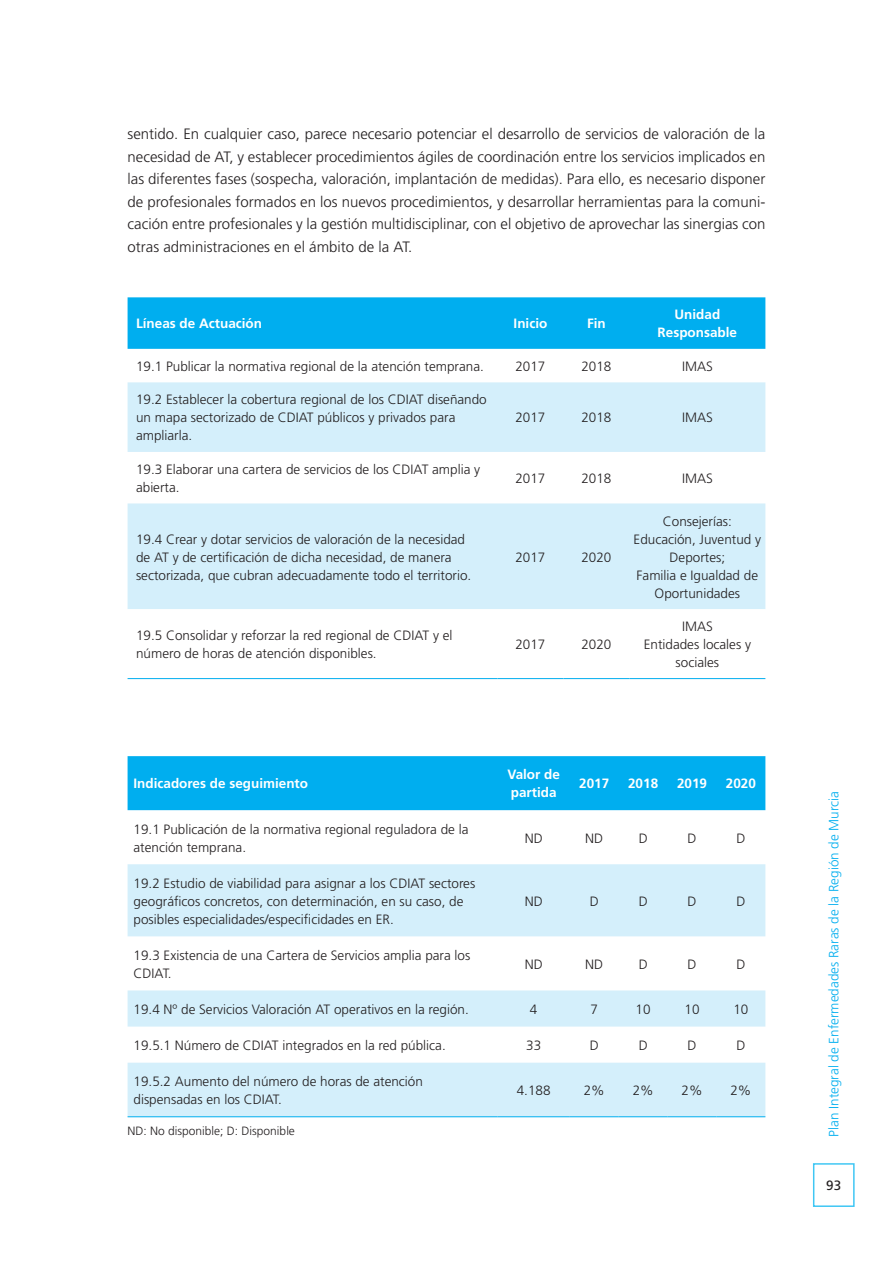
<style>
.page{position:relative;width:893px;height:1263px;background:#fff}
.page>*{position:absolute;margin:0;border:0;box-sizing:border-box;transform-origin:0 0}
.CUERPO{font:300 15px/22.5px "Frutiger";color:#231f20;text-align:justify}
.TABLA{font:300 13.5px/18px "Frutiger";color:#231f20}
.TABLA-2{font:700 13.5px/18px "Frutiger";color:#fff}
.t1{font:300 13.5px "Frutiger";color:#00aeef}
.t2{font:13.5px "Frutiger";color:#231f20}
.PIE_DE_TABLA{font:300 12px "Frutiger";color:#231f20}
</style>
<div class="page">
<div style="left:813px;top:1163px;width:42px;height:44px;border:2px solid #40c7f4"></div>
<div style="left:128px;top:297px;width:637px;height:52px;background:#00aeef"></div>
<svg style="left:128px;top:382px;width:637px;height:227px;fill:#d4effb"></svg>
<hr style="left:128px;top:678px;width:369px;height:1px;background:#00aeef">
<hr style="left:497px;top:678px;width:66px;height:1px;background:#00aeef">
<hr style="left:563px;top:678px;width:66px;height:1px;background:#00aeef">
<hr style="left:629px;top:678px;width:136px;height:1px;background:#00aeef">
<div style="left:128px;top:756px;width:637px;height:54px;background:#00aeef"></div>
<svg style="left:128px;top:864px;width:637px;height:252px;fill:#d4effb"></svg>
<hr style="left:128px;top:1116px;width:369px;height:1px;background:#00aeef">
<hr style="left:497px;top:1116px;width:73px;height:1px;background:#00aeef">
<hr style="left:570px;top:1116px;width:49px;height:1px;background:#00aeef">
<hr style="left:619px;top:1116px;width:49px;height:1px;background:#00aeef">
<hr style="left:668px;top:1116px;width:48px;height:1px;background:#00aeef">
<hr style="left:716px;top:1116px;width:49px;height:1px;background:#00aeef">
<p class="CUERPO" style="left:128px;top:123px;width:639px">sentido. En cualquier caso, parece necesario potenciar el desarrollo de servicios de valoración de la necesidad de AT, y establecer procedimientos ágiles de coordinación entre los servicios implicados en las diferentes fases (sospecha, valoración, implantación de medidas). Para ello, es necesario disponer de profesionales formados en los nuevos procedimientos, y desarrollar herramientas para la comuni&shy;cación entre profesionales y la gestión multidisciplinar, con el objetivo de aprovechar las sinergias con otras administraciones en el ámbito de la AT.</p>
<p class="TABLA-2" style="left:136px;top:314px;width:128px">Líneas de Actuación</p>
<p class="TABLA-2" style="left:514px;top:314px;width:35px">Inicio</p>
<p class="TABLA-2" style="left:587px;top:314px;width:20px">Fin</p>
<p class="TABLA-2" style="left:674px;top:305px;width:47px">Unidad</p>
<p class="TABLA-2" style="left:658px;top:323px;width:81px">Responsable</p>
<p class="TABLA" style="left:136px;top:357px;width:349px">19.1 Publicar la normativa regional de la atención temprana.</p>
<p class="TABLA" style="left:515px;top:357px;width:32px">2017</p>
<p class="TABLA" style="left:581px;top:357px;width:32px">2018</p>
<p class="TABLA" style="left:682px;top:357px;width:32px">IMAS</p>
<p class="TABLA" style="left:136px;top:391px;width:352px">19.2 Establecer la cobertura regional de los CDIAT diseñando un mapa sectorizado de CDIAT públicos y privados para ampliarla.</p>
<p class="TABLA" style="left:515px;top:409px;width:32px">2017</p>
<p class="TABLA" style="left:581px;top:409px;width:32px">2018</p>
<p class="TABLA" style="left:682px;top:409px;width:32px">IMAS</p>
<p class="TABLA" style="left:136px;top:460px;width:346px">19.3 Elaborar una cartera de servicios de los CDIAT amplia y abierta.</p>
<p class="TABLA" style="left:515px;top:469px;width:32px">2017</p>
<p class="TABLA" style="left:581px;top:469px;width:32px">2018</p>
<p class="TABLA" style="left:682px;top:469px;width:32px">IMAS</p>
<p class="TABLA" style="left:136px;top:530px;width:337px">19.4 Crear y dotar servicios de valoración de la necesidad de AT y de certificación de dicha necesidad, de manera sectorizada, que cubran adecuadamente todo el territorio.</p>
<p class="TABLA" style="left:515px;top:548px;width:32px">2017</p>
<p class="TABLA" style="left:581px;top:548px;width:32px">2020</p>
<p class="TABLA" style="left:136px;top:626px;width:318px">19.5 Consolidar y reforzar la red regional de CDIAT y el número de horas de atención disponibles.</p>
<p class="TABLA" style="left:515px;top:635px;width:32px">2017</p>
<p class="TABLA" style="left:581px;top:635px;width:32px">2020</p>
<p class="TABLA" style="left:663px;top:512px;width:71px">Consejerías:</p>
<p class="TABLA" style="left:634px;top:530px;width:129px;text-align:center">Educación, Juventud y<br>Deportes;</p>
<p class="TABLA" style="left:637px;top:566px;width:123px;text-align:center">Familia e Igualdad de<br>Oportunidades</p>
<p class="TABLA" style="left:682px;top:617px;width:32px">IMAS</p>
<p class="TABLA" style="left:644px;top:635px;width:109px;text-align:center">Entidades locales y sociales</p>
<p class="TABLA-2" style="left:134px;top:775px;width:176px">Indicadores de seguimiento</p>
<p class="TABLA-2" style="left:507px;top:766px;width:54px">Valor de partida</p>
<p class="TABLA-2" style="left:579px;top:775px;width:32px">2017</p>
<p class="TABLA-2" style="left:628px;top:775px;width:32px">2018</p>
<p class="TABLA-2" style="left:677px;top:775px;width:32px">2019</p>
<p class="TABLA-2" style="left:726px;top:775px;width:32px">2020</p>
<p class="TABLA" style="left:134px;top:820px;width:336px">19.1 Publicación de la normativa regional reguladora de la atención temprana.</p>
<p class="TABLA" style="left:525px;top:829px;width:20px">ND</p>
<p class="TABLA" style="left:585px;top:829px;width:20px">ND</p>
<p class="TABLA" style="left:639px;top:829px;width:11px">D</p>
<p class="TABLA" style="left:688px;top:829px;width:11px">D</p>
<p class="TABLA" style="left:736px;top:829px;width:11px">D</p>
<p class="TABLA" style="left:134px;top:874px;width:343px">19.2 Estudio de viabilidad para asignar a los CDIAT sectores geográficos concretos, con determinación, en su caso, de posibles especialidades/especificidades en ER.</p>
<p class="TABLA" style="left:525px;top:892px;width:20px">ND</p>
<p class="TABLA" style="left:590px;top:892px;width:11px">D</p>
<p class="TABLA" style="left:639px;top:892px;width:11px">D</p>
<p class="TABLA" style="left:688px;top:892px;width:11px">D</p>
<p class="TABLA" style="left:736px;top:892px;width:11px">D</p>
<p class="TABLA" style="left:134px;top:946px;width:338px">19.3 Existencia de una Cartera de Servicios amplia para los<br>CDIAT.</p>
<p class="TABLA" style="left:525px;top:955px;width:20px">ND</p>
<p class="TABLA" style="left:585px;top:955px;width:20px">ND</p>
<p class="TABLA" style="left:639px;top:955px;width:11px">D</p>
<p class="TABLA" style="left:688px;top:955px;width:11px">D</p>
<p class="TABLA" style="left:736px;top:955px;width:11px">D</p>
<p class="TABLA" style="left:134px;top:1000px;width:337px">19.4 Nº de Servicios Valoración AT operativos en la región.</p>
<p class="TABLA" style="left:530px;top:1000px;width:9px">4</p>
<p class="TABLA" style="left:590px;top:1000px;width:9px">7</p>
<p class="TABLA" style="left:636px;top:1000px;width:17px">10</p>
<p class="TABLA" style="left:685px;top:1000px;width:17px">10</p>
<p class="TABLA" style="left:733px;top:1000px;width:17px">10</p>
<p class="TABLA" style="left:134px;top:1036px;width:314px">19.5.1 Número de CDIAT integrados en la red pública.</p>
<p class="TABLA" style="left:526px;top:1036px;width:17px">33</p>
<p class="TABLA" style="left:590px;top:1036px;width:11px">D</p>
<p class="TABLA" style="left:639px;top:1036px;width:11px">D</p>
<p class="TABLA" style="left:688px;top:1036px;width:11px">D</p>
<p class="TABLA" style="left:736px;top:1036px;width:11px">D</p>
<p class="TABLA" style="left:134px;top:1072px;width:291px">19.5.2 Aumento del número de horas de atención dispensadas en los CDIAT.</p>
<p class="TABLA" style="left:517px;top:1081px;width:35px">4.188</p>
<p class="TABLA" style="left:584px;top:1081px;width:23px">2%</p>
<p class="TABLA" style="left:633px;top:1081px;width:23px">2%</p>
<p class="TABLA" style="left:682px;top:1081px;width:23px">2%</p>
<p class="TABLA" style="left:730px;top:1081px;width:23px">2%</p>
<p class="PIE_DE_TABLA" style="left:128px;top:1124px;width:169px">ND: No disponible; D: Disponible</p>
<p class="t1" style="left:826px;top:1136px;width:347px;rotate:-90deg">Plan Integral de Enfermedades Raras de la Región de Murcia</p>
<p class="t2" style="left:826px;top:1177px;width:17px">93</p>
</div>
